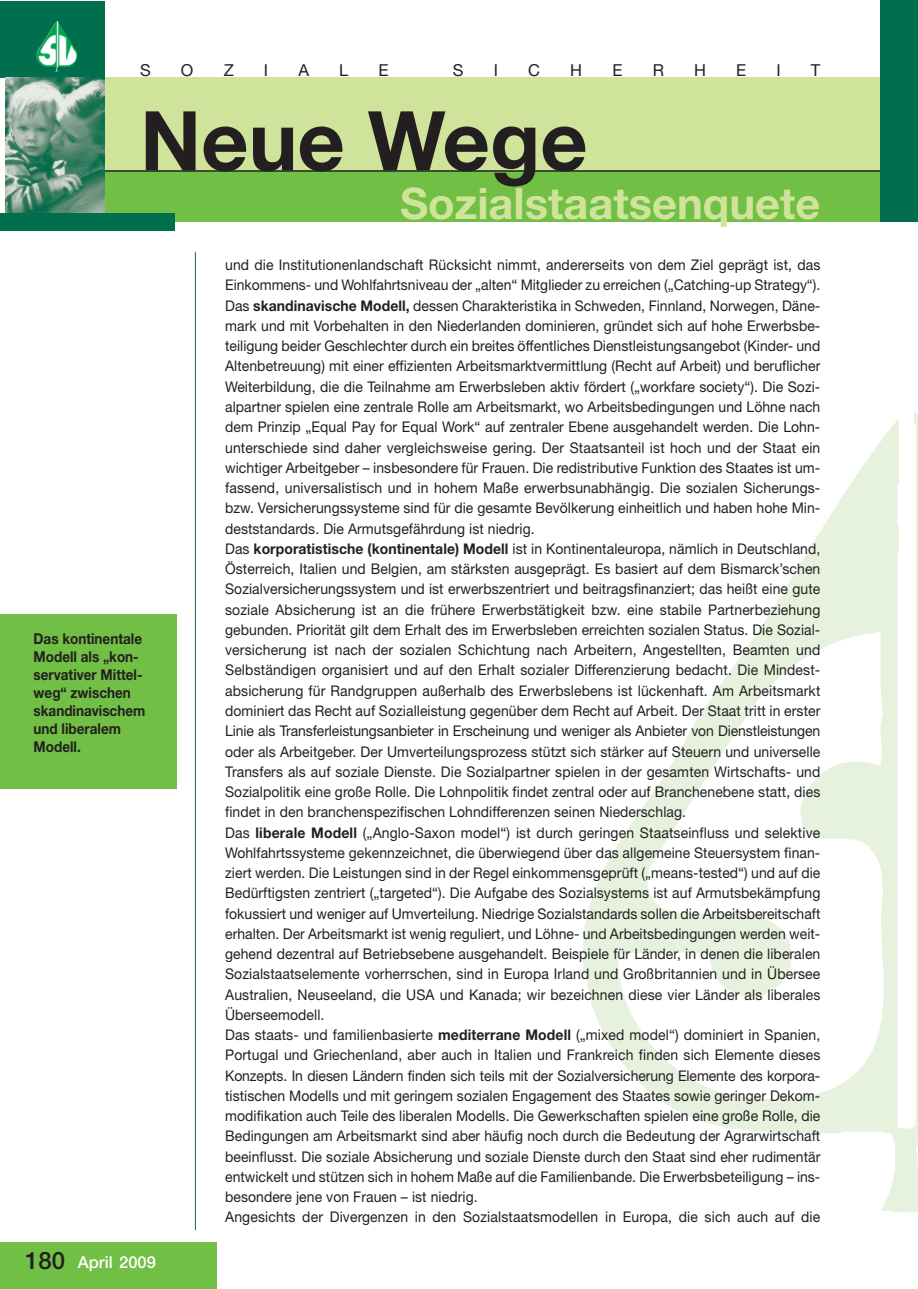
<style>
.page{position:relative;width:918px;height:1289px;background:#fff}
.page>*{position:absolute;margin:0;border:0;box-sizing:border-box;transform-origin:0 0}
.t1{font:700 82.5px "Helvetica Neue";color:#231f20}
.t2{font:700 43.5px "Helvetica Neue";color:#d0e39a}
.t3{font:16.5px "Helvetica Neue";color:#231f20}
.t4{font:500 16.5px "Helvetica Neue";color:#fff}
.t5{font:700 15px/18px "Helvetica Neue";color:#231f20;scale:.9 1}
.t6{font:14.7px/20.2px "Helvetica Neue";letter-spacing:.005em;color:#231f20;scale:.95 1}
.s1{font-weight:700}
.s2{font-size:24px;color:#231f20}
</style>
<div class="page">
<img style="left:583px;top:412px;width:335px;height:801px">
<div style="left:901px;top:1px;width:17px;height:221px;background:#016f4e"></div>
<div style="left:0;top:615px;width:176px;height:174px;background:#71bf44"></div>
<div style="left:98px;top:171px;width:807px;height:51px;background:#71bf44"></div>
<div style="left:98px;top:77px;width:807px;height:94px;background:#d0e39a"></div>
<div style="left:0;top:1242px;width:217px;height:46px;background:#71bf44"></div>
<hr style="left:195px;top:252px;width:1px;height:978px;background:#016f4e">
<hr style="left:98px;top:170px;width:807px;height:2px;background:#231f20">
<div style="left:880px;top:1px;width:30px;height:221px;background:#016f4e"></div>
<svg style="left:0;top:1px;width:105px;height:76px;background:#177e5d"></svg>
<svg style="left:58px;top:21px;width:7px;height:12px"></svg>
<img style="left:5px;top:77px;width:99px;height:136px">
<div style="left:0;top:213px;width:175px;height:17px;background:#016f4e"></div>
<p class="t3" style="left:140px;top:65px;width:12px">S</p>
<p class="t3" style="left:181px;top:65px;width:14px">O</p>
<p class="t3" style="left:224px;top:65px;width:12px">Z</p>
<p class="t3" style="left:264px;top:65px;width:6px">I</p>
<p class="t3" style="left:298px;top:65px;width:12px">A</p>
<p class="t3" style="left:339px;top:65px;width:11px">L</p>
<p class="t3" style="left:379px;top:65px;width:12px">E</p>
<p class="t3" style="left:453px;top:65px;width:12px">S</p>
<p class="t3" style="left:494px;top:65px;width:6px">I</p>
<p class="t3" style="left:528px;top:65px;width:13px">C</p>
<p class="t3" style="left:570px;top:65px;width:13px">H</p>
<p class="t3" style="left:612px;top:65px;width:12px">E</p>
<p class="t3" style="left:653px;top:65px;width:13px">R</p>
<p class="t3" style="left:694px;top:65px;width:13px">H</p>
<p class="t3" style="left:736px;top:65px;width:12px">E</p>
<p class="t3" style="left:776px;top:65px;width:6px">I</p>
<p class="t3" style="left:811px;top:65px;width:11px">T</p>
<h1 class="t1" style="left:140px;top:111px;width:449px">Neue Wege</h1>
<h2 class="t2" style="left:400px;top:188px;width:422px">Sozialstaatsenquete</h2>
<p class="t6" style="left:225px;top:256px;width:628px">und die Institutionenlandschaft Rücksicht nimmt, andererseits von dem Ziel geprägt ist, das Einkommens- und Wohlfahrtsniveau der „alten“ Mitglieder zu erreichen („Catching-up Strategy“).<br>Das <span class="s1">skandinavische Modell,</span> dessen Charakteristika in Schweden, Finnland, Norwegen, Däne&shy;mark und mit Vorbehalten in den Niederlanden dominieren, gründet sich auf hohe Erwerbsbe&shy;teiligung beider Geschlechter durch ein breites öffentliches Dienstleistungsangebot (Kinder- und Altenbetreuung) mit einer effizienten Arbeitsmarktvermittlung (Recht auf Arbeit) und beruflicher Weiterbildung, die die Teilnahme am Erwerbsleben aktiv fördert („workfare society“). Die Sozi&shy;alpartner spielen eine zentrale Rolle am Arbeitsmarkt, wo Arbeitsbedingungen und Löhne nach dem Prinzip „Equal Pay for Equal Work“ auf zentraler Ebene ausgehandelt werden. Die Lohn&shy;unterschiede sind daher vergleichsweise gering. Der Staatsanteil ist hoch und der Staat ein wichtiger Arbeitgeber – insbesondere für Frauen. Die redistributive Funktion des Staates ist um&shy;fassend, universalistisch und in hohem Maße erwerbsunabhängig. Die sozialen Sicherungs&shy;bzw. Versicherungssysteme sind für die gesamte Bevölkerung einheitlich und haben hohe Min&shy;deststandards. Die Armutsgefährdung ist niedrig.<br>Das <span class="s1">korporatistische (kontinentale) Modell</span> ist in Kontinentaleuropa, nämlich in Deutschland, Österreich, Italien und Belgien, am stärksten ausgeprägt. Es basiert auf dem Bismarck’schen Sozialversicherungssystem und ist erwerbszentriert und beitragsfinanziert; das heißt eine gute soziale Absicherung ist an die frühere Erwerbstätigkeit bzw. eine stabile Partnerbeziehung gebunden. Priorität gilt dem Erhalt des im Erwerbsleben erreichten sozialen Status. Die Sozial&shy;versicherung ist nach der sozialen Schichtung nach Arbeitern, Angestellten, Beamten und Selbständigen organisiert und auf den Erhalt sozialer Differenzierung bedacht. Die Mindest&shy;absicherung für Randgruppen außerhalb des Erwerbslebens ist lückenhaft. Am Arbeitsmarkt dominiert das Recht auf Sozialleistung gegenüber dem Recht auf Arbeit. Der Staat tritt in erster Linie als Transferleistungsanbieter in Erscheinung und weniger als Anbieter von Dienstleistungen oder als Arbeitgeber. Der Umverteilungsprozess stützt sich stärker auf Steuern und universelle Transfers als auf soziale Dienste. Die Sozialpartner spielen in der gesamten Wirtschafts- und Sozialpolitik eine große Rolle. Die Lohnpolitik findet zentral oder auf Branchenebene statt, dies findet in den branchenspezifischen Lohndifferenzen seinen Niederschlag.<br>Das <span class="s1">liberale Modell</span> („Anglo-Saxon model“) ist durch geringen Staatseinfluss und selektive Wohlfahrtssysteme gekennzeichnet, die überwiegend über das allgemeine Steuersystem finan&shy;ziert werden. Die Leistungen sind in der Regel einkommensgeprüft („means-tested“) und auf die Bedürftigsten zentriert („targeted“). Die Aufgabe des Sozialsystems ist auf Armutsbekämpfung fokussiert und weniger auf Umverteilung. Niedrige Sozialstandards sollen die Arbeitsbereitschaft erhalten. Der Arbeitsmarkt ist wenig reguliert, und Löhne- und Arbeitsbedingungen werden weit&shy;gehend dezentral auf Betriebsebene ausgehandelt. Beispiele für Länder, in denen die liberalen Sozialstaatselemente vorherrschen, sind in Europa Irland und Großbritannien und in Übersee Australien, Neuseeland, die USA und Kanada; wir bezeichnen diese vier Länder als liberales Überseemodell.<br>Das staats- und familienbasierte <span class="s1">mediterrane Modell</span> („mixed model“) dominiert in Spanien, Portugal und Griechenland, aber auch in Italien und Frankreich finden sich Elemente dieses Konzepts. In diesen Ländern finden sich teils mit der Sozialversicherung Elemente des korpora&shy;tistischen Modells und mit geringem sozialen Engagement des Staates sowie geringer Dekom&shy;modifikation auch Teile des liberalen Modells. Die Gewerkschaften spielen eine große Rolle, die Bedingungen am Arbeitsmarkt sind aber häufig noch durch die Bedeutung der Agrarwirtschaft beeinflusst. Die soziale Absicherung und soziale Dienste durch den Staat sind eher rudimentär entwickelt und stützen sich in hohem Maße auf die Familienbande. Die Erwerbsbeteiligung – ins&shy;besondere jene von Frauen – ist niedrig.<br>Angesichts der Divergenzen in den Sozialstaatsmodellen in Europa, die sich auch auf die</p>
<p class="t5" style="left:34px;top:631px;width:126px">Das kontinentale<br>Modell als „kon&shy;servativer Mittel&shy;weg“ zwischen skandinavischem und liberalem<br>Modell.</p>
<p class="t4" style="left:25px;top:1256px;width:132px"><span class="s2">180</span> April 2009</p>
</div>
